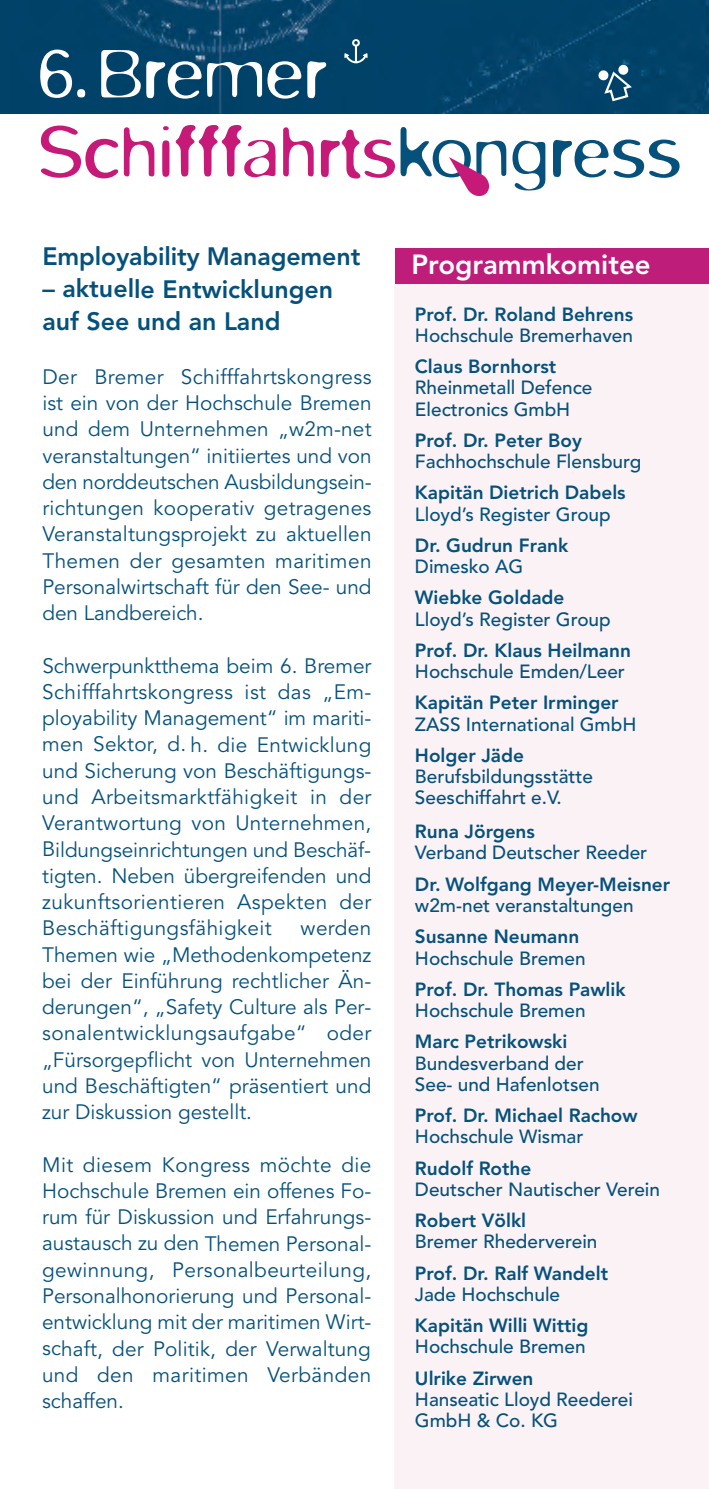
<style>
.page{position:relative;width:709px;height:1489px;background:#fff}
.page>*{position:absolute;margin:0;border:0;box-sizing:border-box;transform-origin:0 0}
.t1{font:300 79px "Blur";color:#c71a78}
.t2{font:300 78.75px "Blur";color:#fff}
.t3{font:800 27.5px "Avenir";color:#fff}
.t4{font:800 25px/32.5px "Avenir";color:#06517c}
.t5{font:20.75px/26.2px "Avenir";color:#06517c;text-align:justify}
.t6{font:500 19px/21.2px "Avenir";color:#06517c}
.t7{font:800 19px "Avenir";color:#06517c}
.s1{color:#06517c}
</style>
<div class="page">
<img style="left:11px;top:0;width:698px;height:113px">
<svg style="left:344px;top:39px;width:24px;height:24px"></svg>
<svg style="left:602px;top:70px;width:32px;height:33px"></svg>
<svg style="left:598px;top:70px;width:11px;height:11px"></svg>
<svg style="left:618px;top:64px;width:11px;height:11px"></svg>
<svg style="left:449px;top:157px;width:41px;height:39px"></svg>
<div style="left:394px;top:250px;width:315px;height:1238px;background:#faf2f5"></div>
<div style="left:395px;top:248px;width:314px;height:36px;background:#be1e79"></div>
<h2 class="t2" style="left:37px;top:24px;width:291px">6. Bremer</h2>
<h1 class="t1" style="left:37px;top:103px;width:646px">Schifffahrts<span class="s1">kongress</span></h1>
<p class="t4" style="left:42px;top:242px;width:319px">Employability Management</p>
<p class="t4" style="left:42px;top:275px;width:292px">– aktuelle Entwicklungen auf See und an Land</p>
<p class="t5" style="left:42px;top:365px;width:331px">Der Bremer Schifffahrtskongress ist ein von der Hochschule Bremen und dem Unternehmen „w2m-net veranstaltungen“ initiiertes und von den norddeutschen Ausbildungsein&shy;richtungen kooperativ getragenes Veranstaltungsprojekt zu aktuellen Themen der gesamten maritimen Personalwirtschaft für den See- und den Landbereich.</p>
<p class="t5" style="left:42px;top:654px;width:331px">Schwerpunktthema beim 6. Bremer Schifffahrtskongress ist das „Em&shy;ployability Management“ im mariti&shy;men Sektor, d. h. die Entwicklung und Sicherung von Beschäftigungs&shy;und Arbeitsmarktfähigkeit in der Verantwortung von Unternehmen, Bildungseinrichtungen und Beschäf&shy;tigten. Neben übergreifenden und zukunftsorientieren Aspekten der Beschäftigungsfähigkeit</p>
<p class="t5" style="left:42px;top:916px;width:331px;text-indent:258px">werden Themen wie „Methodenkompetenz bei der Einführung rechtlicher Än&shy;derungen“, „Safety Culture als Per&shy;sonalentwicklungsaufgabe“ oder „Fürsorgepflicht von Unternehmen und Beschäftigten“ präsentiert und zur Diskussion gestellt.</p>
<p class="t5" style="left:42px;top:1152px;width:331px">Mit diesem Kongress möchte die Hochschule Bremen ein offenes Fo&shy;rum für Diskussion und Erfahrungs&shy;austausch zu den Themen Personal&shy;gewinnung, Personalbeurteilung, Personalhonorierung und Personal&shy;entwicklung mit der maritimen Wirt&shy;schaft, der Politik, der Verwaltung und den maritimen Verbänden schaffen.</p>
<h3 class="t3" style="left:411px;top:253px;width:241px">Programmkomitee</h3>
<p class="t7" style="left:415px;top:306px;width:220px">Prof. Dr. Roland Behrens</p>
<p class="t6" style="left:415px;top:326px;width:219px">Hochschule Bremerhaven</p>
<p class="t7" style="left:415px;top:358px;width:143px">Claus Bornhorst</p>
<p class="t6" style="left:415px;top:378px;width:179px">Rheinmetall Defence<br>Electronics GmbH</p>
<p class="t7" style="left:415px;top:432px;width:169px">Prof. Dr. Peter Boy</p>
<p class="t6" style="left:415px;top:452px;width:228px">Fachhochschule Flensburg</p>
<p class="t7" style="left:415px;top:485px;width:212px">Kapitän Dietrich Dabels</p>
<p class="t6" style="left:415px;top:505px;width:197px">Lloyd’s Register Group</p>
<p class="t7" style="left:415px;top:537px;width:155px">Dr. Gudrun Frank</p>
<p class="t6" style="left:415px;top:557px;width:110px">Dimesko AG</p>
<p class="t7" style="left:415px;top:590px;width:151px">Wiebke Goldade</p>
<p class="t6" style="left:415px;top:610px;width:197px">Lloyd’s Register Group</p>
<p class="t7" style="left:415px;top:642px;width:217px">Prof. Dr. Klaus Heilmann</p>
<p class="t6" style="left:415px;top:662px;width:211px">Hochschule Emden/Leer</p>
<p class="t7" style="left:415px;top:695px;width:205px">Kapitän Peter Irminger</p>
<p class="t6" style="left:415px;top:715px;width:223px">ZASS International GmbH</p>
<p class="t7" style="left:415px;top:747px;width:111px">Holger Jäde</p>
<p class="t6" style="left:415px;top:767px;width:180px">Berufsbildungsstätte<br>Seeschiffahrt e.V.</p>
<p class="t7" style="left:415px;top:823px;width:121px">Runa Jörgens</p>
<p class="t6" style="left:415px;top:843px;width:234px">Verband Deutscher Reeder</p>
<p class="t7" style="left:415px;top:876px;width:257px">Dr. Wolfgang Meyer-Meisner</p>
<p class="t6" style="left:415px;top:896px;width:220px">w2m-net veranstaltungen</p>
<p class="t7" style="left:415px;top:928px;width:166px">Susanne Neumann</p>
<p class="t6" style="left:415px;top:948px;width:172px">Hochschule Bremen</p>
<p class="t7" style="left:415px;top:981px;width:212px">Prof. Dr. Thomas Pawlik</p>
<p class="t6" style="left:415px;top:1001px;width:172px">Hochschule Bremen</p>
<p class="t7" style="left:415px;top:1033px;width:154px">Marc Petrikowski</p>
<p class="t6" style="left:415px;top:1053px;width:186px">Bundesverband der<br>See- und Hafenlotsen</p>
<p class="t7" style="left:415px;top:1107px;width:224px">Prof. Dr. Michael Rachow</p>
<p class="t6" style="left:415px;top:1127px;width:170px">Hochschule Wismar</p>
<p class="t7" style="left:415px;top:1160px;width:118px">Rudolf Rothe</p>
<p class="t6" style="left:415px;top:1180px;width:246px">Deutscher Nautischer Verein</p>
<p class="t7" style="left:415px;top:1212px;width:113px">Robert Völkl</p>
<p class="t6" style="left:415px;top:1232px;width:184px">Bremer Rhederverein</p>
<p class="t7" style="left:415px;top:1265px;width:195px">Prof. Dr. Ralf Wandelt</p>
<p class="t6" style="left:415px;top:1285px;width:147px">Jade Hochschule</p>
<p class="t7" style="left:415px;top:1317px;width:175px">Kapitän Willi Wittig</p>
<p class="t6" style="left:415px;top:1337px;width:172px">Hochschule Bremen</p>
<p class="t7" style="left:415px;top:1370px;width:120px">Ulrike Zirwen</p>
<p class="t6" style="left:415px;top:1390px;width:219px">Hanseatic Lloyd Reederei<br>GmbH &amp; Co. KG</p>
</div>
